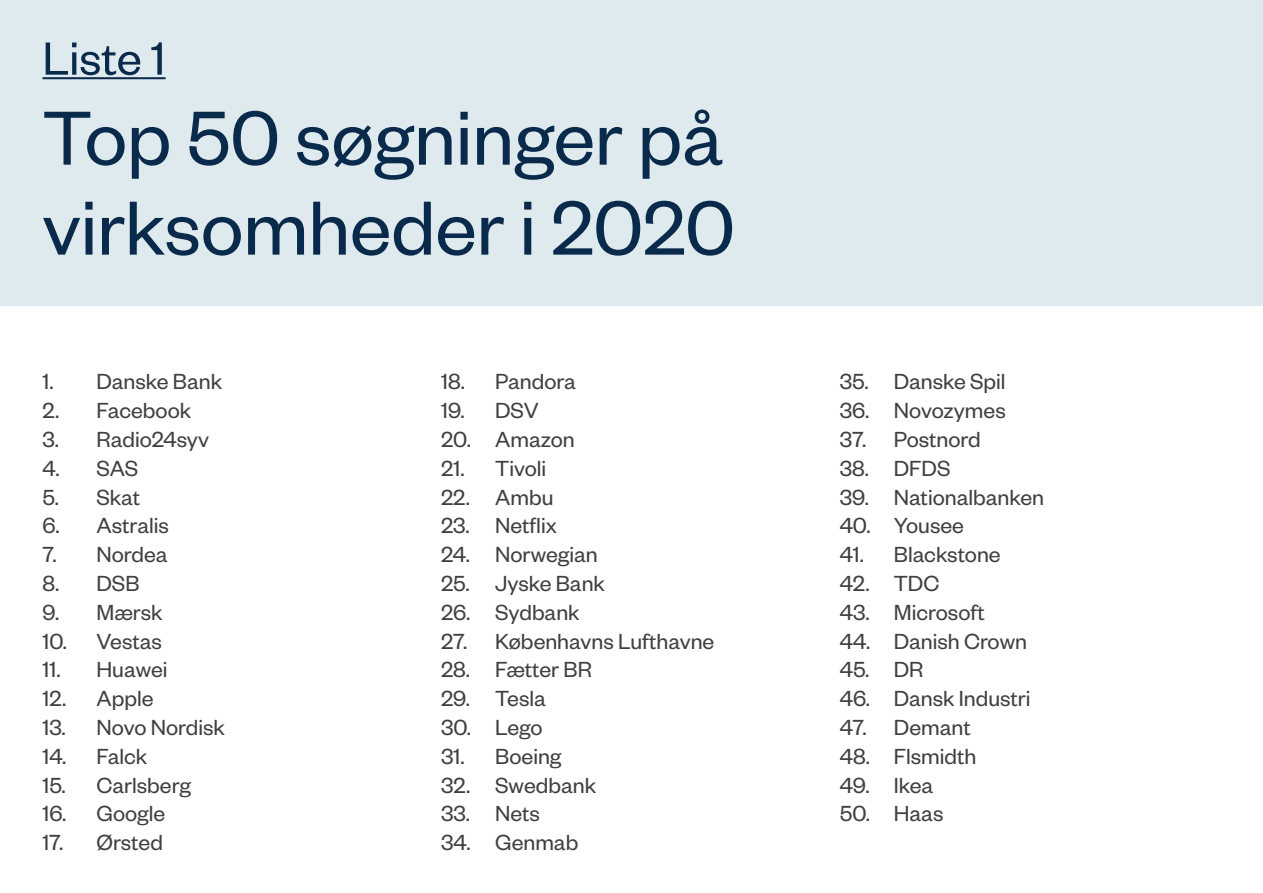
<style>
.page{position:relative;width:1263px;height:893px;background:#fff}
.page>*{position:absolute;margin:0;border:0;box-sizing:border-box;transform-origin:0 0}
.t1{font:84px/90px "Founders Grotesk";color:#0a2a4c}
.t2{font:51px "Founders Grotesk";color:#0a2a4c}
.t3{font:24px "Founders Grotesk";color:#413f41}
</style>
<div class="page">
<div style="left:0;top:0;width:1263px;height:306px;background:#dfeaee"></div>
<hr style="left:43px;top:77px;width:123px;height:2px;background:#0a2a4c">
<h2 class="t2" style="left:43px;top:27px;width:125px">Liste 1</h2>
<h1 class="t1" style="left:43px;top:89px;width:694px">Top 50 søgninger på virksomheder i 2020</h1>
<p class="t3" style="left:43px;top:367px;width:181px">1. Danske Bank</p>
<p class="t3" style="left:43px;top:396px;width:150px">2. Facebook</p>
<p class="t3" style="left:43px;top:425px;width:168px">3. Radio24syv</p>
<p class="t3" style="left:43px;top:453px;width:97px">4. SAS</p>
<p class="t3" style="left:43px;top:482px;width:99px">5. Skat</p>
<p class="t3" style="left:43px;top:511px;width:128px">6. Astralis</p>
<p class="t3" style="left:43px;top:540px;width:127px">7. Nordea</p>
<p class="t3" style="left:43px;top:569px;width:99px">8. DSB</p>
<p class="t3" style="left:43px;top:597px;width:122px">9. Mærsk</p>
<p class="t3" style="left:43px;top:626px;width:121px">10. Vestas</p>
<p class="t3" style="left:43px;top:655px;width:126px">11. Huawei</p>
<p class="t3" style="left:43px;top:684px;width:112px">12. Apple</p>
<p class="t3" style="left:43px;top:713px;width:184px">13. Novo Nordisk</p>
<p class="t3" style="left:43px;top:741px;width:106px">14. Falck</p>
<p class="t3" style="left:43px;top:770px;width:150px">15. Carlsberg</p>
<p class="t3" style="left:43px;top:799px;width:124px">16. Google</p>
<p class="t3" style="left:43px;top:828px;width:122px">17. Ørsted</p>
<p class="t3" style="left:441px;top:367px;width:136px">18. Pandora</p>
<p class="t3" style="left:441px;top:396px;width:99px">19. DSV</p>
<p class="t3" style="left:441px;top:425px;width:135px">20. Amazon</p>
<p class="t3" style="left:441px;top:453px;width:107px">21. Tivoli</p>
<p class="t3" style="left:441px;top:482px;width:114px">22. Ambu</p>
<p class="t3" style="left:441px;top:511px;width:117px">23. Netflix</p>
<p class="t3" style="left:441px;top:540px;width:158px">24. Norwegian</p>
<p class="t3" style="left:441px;top:569px;width:165px">25. Jyske Bank</p>
<p class="t3" style="left:441px;top:597px;width:140px">26. Sydbank</p>
<p class="t3" style="left:441px;top:626px;width:275px">27. Københavns Lufthavne</p>
<p class="t3" style="left:441px;top:655px;width:152px">28. Fætter BR</p>
<p class="t3" style="left:441px;top:684px;width:106px">29. Tesla</p>
<p class="t3" style="left:441px;top:713px;width:103px">30. Lego</p>
<p class="t3" style="left:441px;top:741px;width:122px">31. Boeing</p>
<p class="t3" style="left:441px;top:770px;width:157px">32. Swedbank</p>
<p class="t3" style="left:441px;top:799px;width:100px">33. Nets</p>
<p class="t3" style="left:441px;top:828px;width:139px">34. Genmab</p>
<p class="t3" style="left:840px;top:367px;width:167px">35. Danske Spil</p>
<p class="t3" style="left:840px;top:396px;width:167px">36. Novozymes</p>
<p class="t3" style="left:840px;top:425px;width:143px">37. Postnord</p>
<p class="t3" style="left:840px;top:453px;width:112px">38. DFDS</p>
<p class="t3" style="left:840px;top:482px;width:206px">39. Nationalbanken</p>
<p class="t3" style="left:840px;top:511px;width:126px">40. Yousee</p>
<p class="t3" style="left:840px;top:540px;width:162px">41. Blackstone</p>
<p class="t3" style="left:840px;top:569px;width:101px">42. TDC</p>
<p class="t3" style="left:840px;top:597px;width:146px">43. Microsoft</p>
<p class="t3" style="left:840px;top:626px;width:189px">44. Danish Crown</p>
<p class="t3" style="left:840px;top:655px;width:85px">45. DR</p>
<p class="t3" style="left:840px;top:684px;width:192px">46. Dansk Industri</p>
<p class="t3" style="left:840px;top:713px;width:132px">47. Demant</p>
<p class="t3" style="left:840px;top:741px;width:138px">48. Flsmidth</p>
<p class="t3" style="left:840px;top:770px;width:95px">49. Ikea</p>
<p class="t3" style="left:840px;top:799px;width:105px">50. Haas</p>
</div>
